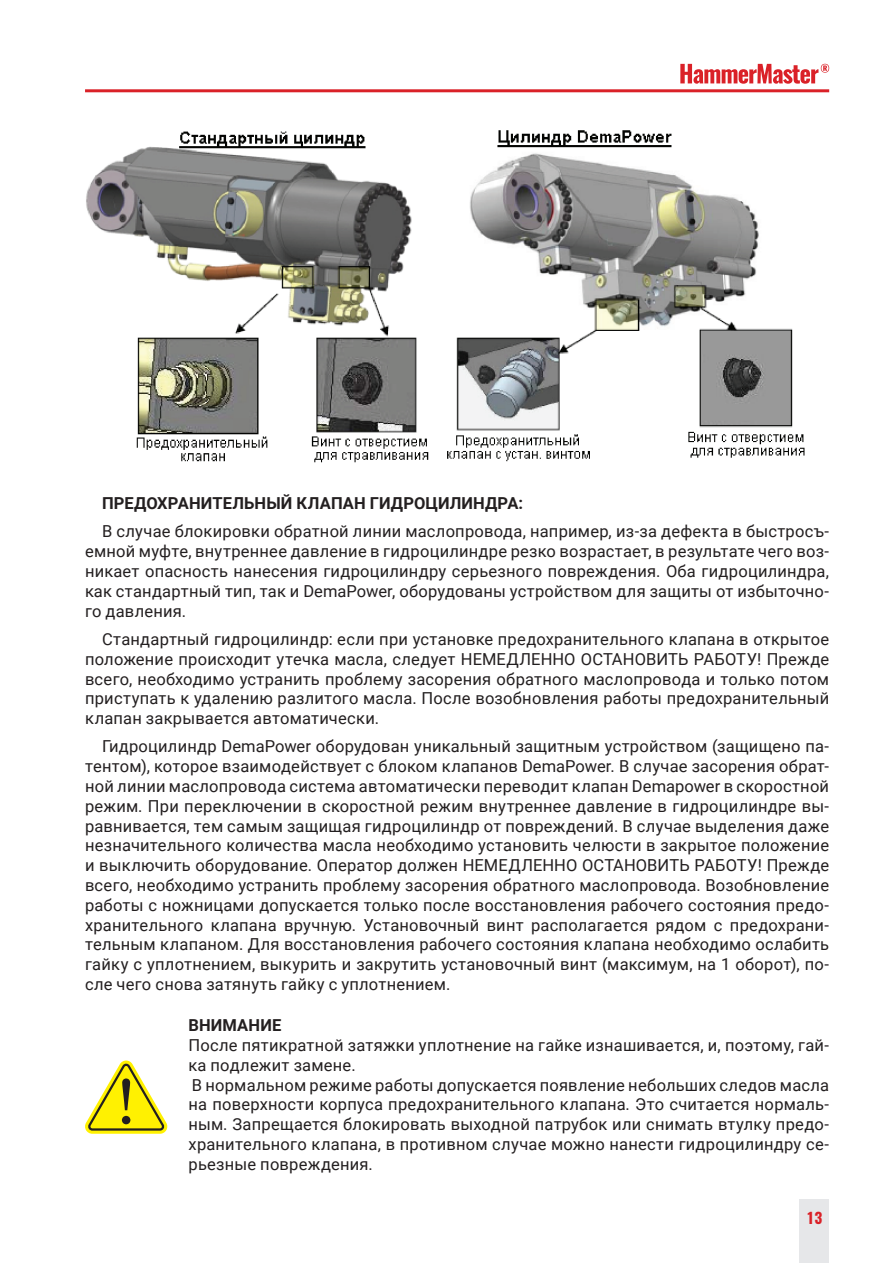
<style>
.page{position:relative;width:893px;height:1263px;background:#fff}
.page>*{position:absolute;margin:0;border:0;box-sizing:border-box;transform-origin:0 0}
.text{font:16.5px/19.8px "Roboto";letter-spacing:.015em;color:#231f20;text-align:justify}
.text-2{font:700 16.5px "Roboto";letter-spacing:.005em;color:#231f20}
.t1{font:700 15px "Oswald";color:#da2128}
</style>
<div class="page">
<hr style="left:85px;top:89px;width:744px;height:3px;background:#da2128">
<div style="left:799px;top:1199px;width:30px;height:64px;background:#e6e7e9"></div>
<svg style="left:680px;top:64px;width:149px;height:20px"></svg>
<svg style="left:85px;top:1060px;width:83px;height:74px"></svg>
<img style="left:86px;top:130px;width:719px;height:333px">
<p class="text-2" style="left:102px;top:492px;width:423px">ПРЕДОХРАНИТЕЛЬНЫЙ КЛАПАН ГИДРОЦИЛИНДРА:</p>
<p class="text" style="left:85px;top:521px;width:746px;text-indent:17px">В случае блокировки обратной линии маслопровода, например, из-за дефекта в быстросъ&shy;емной муфте, внутреннее давление в гидроцилиндре резко возрастает, в результате чего воз&shy;никает опасность нанесения гидроцилиндру серьезного повреждения. Оба гидроцилиндра, как стандартный тип, так и DemaPower, оборудованы устройством для защиты от избыточно&shy;го давления.</p>
<p class="text" style="left:85px;top:628px;width:746px;text-indent:17px">Стандартный гидроцилиндр: если при установке предохранительного клапана в открытое положение происходит утечка масла, следует НЕМЕДЛЕННО ОСТАНОВИТЬ РАБОТУ! Прежде всего, необходимо устранить проблему засорения обратного маслопровода и только потом приступать к удалению разлитого масла. После возобновления работы предохранительный клапан закрывается автоматически.</p>
<p class="text" style="left:85px;top:736px;width:746px;text-indent:17px">Гидроцилиндр DemaPower оборудован уникальный защитным устройством (защищено па&shy;тентом), которое взаимодействует с блоком клапанов DemaPower. В случае засорения обрат&shy;ной линии маслопровода система автоматически переводит клапан Demapower в скоростной режим. При переключении в скоростной режим внутреннее давление в гидроцилиндре вы&shy;равнивается, тем самым защищая гидроцилиндр от повреждений. В случае выделения даже незначительного количества масла необходимо установить челюсти в закрытое положение и выключить оборудование. Оператор должен НЕМЕДЛЕННО ОСТАНОВИТЬ РАБОТУ! Прежде всего, необходимо устранить проблему засорения обратного маслопровода. Возобновление работы с ножницами допускается только после восстановления рабочего состояния предо&shy;хранительного клапана вручную. Установочный винт располагается рядом с предохрани&shy;тельным клапаном. Для восстановления рабочего состояния клапана необходимо ослабить гайку с уплотнением, выкурить и закрутить установочный винт (максимум, на 1 оборот), по&shy;сле чего снова затянуть гайку с уплотнением.</p>
<p class="text-2" style="left:189px;top:1014px;width:94px">ВНИМАНИЕ</p>
<p class="text" style="left:189px;top:1034px;width:642px">После пятикратной затяжки уплотнение на гайке изнашивается, и, поэтому, гай&shy;ка подлежит замене.</p>
<p class="text" style="left:189px;top:1074px;width:642px">В нормальном режиме работы допускается появление небольших следов масла на поверхности корпуса предохранительного клапана. Это считается нормаль&shy;ным. Запрещается блокировать выходной патрубок или снимать втулку предо&shy;хранительного клапана, в противном случае можно нанести гидроцилиндру се&shy;рьезные повреждения.</p>
<p class="t1" style="left:806px;top:1207px;width:17px">13</p>
</div>
